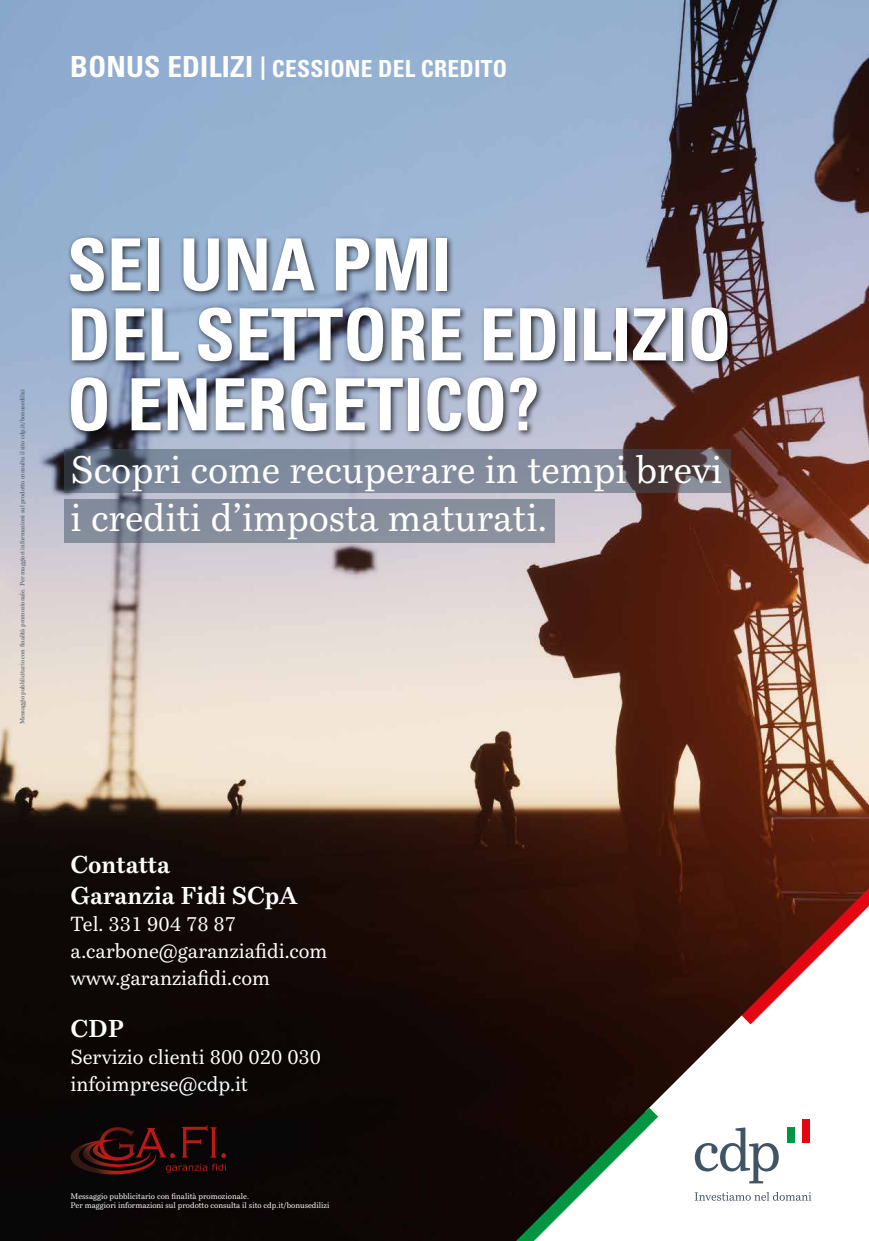
<style>
.page{position:relative;width:869px;height:1241px;background:#fff}
.page>*{position:absolute;margin:0;border:0;box-sizing:border-box;transform-origin:0 0}
.t1{font:700 condensed 72.01px/69.9px "Univers LT Std";color:#fff}
.t2{font:37.8px/48.5px "Bressay";color:#fff}
.t3{font:700 24.06px/30.7px "Bressay";color:#fff}
.t4{font:700 condensed 23.45px "Univers LT Std";letter-spacing:.01em;color:#fff}
.t5{font:20.12px/27.1px "Bressay";color:#fff}
.t6{font:7.88px/9.5px "Bressay";color:#fff}
.t7{font:6.12px "Bressay";letter-spacing:-.01em;color:#415464}
.s1{font-size:29.05px}
</style>
<div class="page">
<img style="left:0;top:0;width:868px;height:1240px">
<div style="left:67px;top:234px;width:667px;height:205px;background:#000;opacity:.75"></div>
<svg style="left:64px;top:449px;width:666px;height:44px;background:#757c8b"></svg>
<div style="left:64px;top:498px;width:490px;height:44px;background:#858e9d"></div>
<svg style="left:478px;top:844px;width:390px;height:396px"></svg>
<svg style="left:71px;top:1125px;width:155px;height:49px;background:#2d0b0a"></svg>
<h3 class="t4" style="left:70px;top:54px;width:438px"><span class="s1">BONUS EDILIZI</span> | CESSIONE DEL CREDITO</h3>
<p class="t7" style="left:19px;top:724px;width:336px;rotate:-90deg">Messaggio pubblicitario con finalità promozionale. Per maggiori informazioni sul prodotto consulta il sito cdp.it/bonusedilizi</p>
<h1 class="t1" style="left:67px;top:229px;width:665px">SEI UNA PMI<br>DEL SETTORE EDILIZIO<br>O ENERGETICO?</h1>
<h2 class="t2" style="left:71px;top:445px;width:652px">Scopri come recuperare in tempi brevi i crediti d’imposta maturati.</h2>
<h3 class="t3" style="left:71px;top:848px;width:228px">Contatta<br>Garanzia Fidi SCpA</h3>
<h3 class="t5" style="left:71px;top:909px;width:258px">Tel. 331 904 78 87 a.carbone@garanziafidi.com www.garanziafidi.com</h3>
<h3 class="t3" style="left:71px;top:1012px;width:55px">CDP</h3>
<h3 class="t5" style="left:71px;top:1043px;width:252px">Servizio clienti 800 020 030 infoimprese@cdp.it</h3>
<p class="t6" style="left:71px;top:1190px;width:260px">Messaggio pubblicitario con finalità promozionale.<br>Per maggiori informazioni sul prodotto consulta il sito cdp.it/bonusedilizi</p>
</div>
